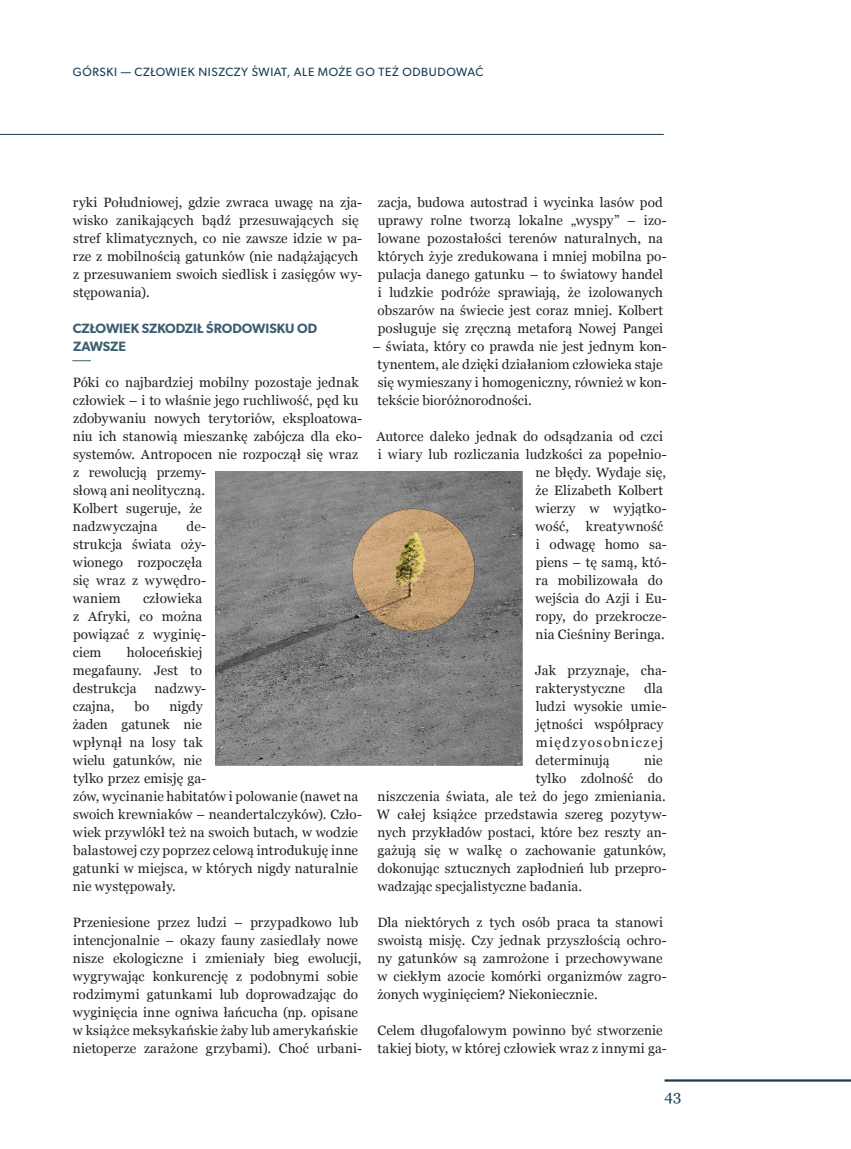
<style>
.page{position:relative;width:851px;height:1149px;background:#fff}
.page>*{position:absolute;margin:0;border:0;box-sizing:border-box;transform-origin:0 0}
.t1{font:15px "Georgia";color:#173d54}
.ART___tekst_ciągły{font:13.5px/18px "Georgia";letter-spacing:.01em;color:#231f20}
.ART___śródtytuł{font:600 13.5px/18px "Gibson";color:#3d5e71}
.żywa_pagina_P___auto{font:12px "Gibson";letter-spacing:.05em;color:#173d54}
</style>
<div class="page">
<hr style="left:664px;top:1078px;width:186px;height:3px;background:#173d54">
<hr style="left:0;top:134px;width:663px;height:1px;background:#173d54">
<svg style="left:72px;top:360px;width:19px;height:1px"></svg>
<img style="left:216px;top:472px;width:306px;height:293px">
<p class="żywa_pagina_P___auto" style="left:73px;top:65px;width:412px">GÓRSKI — CZŁOWIEK NISZCZY ŚWIAT, ALE MOŻE GO TEŻ ODBUDOWAĆ</p>
<p class="ART___tekst_ciągły" style="left:73px;top:192px;width:291px">ryki Południowej, gdzie zwraca uwagę na zja&shy;wisko zanikających bądź przesuwających się stref klimatycznych, co nie zawsze idzie w pa&shy;rze z mobilnością gatunków (nie nadążających z przesuwaniem swoich siedlisk i zasięgów wy&shy;stępowania).</p>
<p class="ART___śródtytuł" style="left:73px;top:319px;width:246px">CZŁOWIEK SZKODZIŁ ŚRODOWISKU OD<br>ZAWSZE</p>
<p class="ART___tekst_ciągły" style="left:73px;top:372px;width:291px">Póki co najbardziej mobilny pozostaje jednak człowiek – i to właśnie jego ruchliwość, pęd ku zdobywaniu nowych terytoriów, eksploatowa&shy;niu ich stanowią mieszankę zabójcza dla eko&shy;systemów. Antropocen nie rozpoczął się wraz z rewolucją przemy-<br>słową ani neolityczną.<br>Kolbert sugeruje, że<br>nadzwyczajna</p>
<p class="ART___tekst_ciągły" style="left:73px;top:516px;width:135px;text-indent:114px">de&shy;strukcja świata oży&shy;wionego rozpoczęła się wraz z wywędro&shy;waniem</p>
<p class="ART___tekst_ciągły" style="left:73px;top:588px;width:135px;text-indent:70px">człowieka z Afryki, co można powiązać z wyginię&shy;ciem</p>
<p class="ART___tekst_ciągły" style="left:73px;top:642px;width:131px;text-align:justify;text-indent:54px">holoceńskiej megafauny. Jest to destrukcja</p>
<p class="ART___tekst_ciągły" style="left:154px;top:678px;width:53px">nadzwy-</p>
<p class="ART___tekst_ciągły" style="left:73px;top:696px;width:291px;text-indent:97px">nigdy<br>żaden gatunek nie<br>wpłynął na losy tak<br>wielu gatunków, nie<br>tylko przez emisję ga-<br>zów, wycinanie habitatów i polowanie (nawet na swoich krewniaków – neandertalczyków). Czło&shy;wiek przywlókł też na swoich butach, w wodzie balastowej czy poprzez celową introdukuję inne gatunki w miejsca, w których nigdy naturalnie nie występowały.</p>
<p class="ART___tekst_ciągły" style="left:73px;top:912px;width:291px">Przeniesione przez ludzi – przypadkowo lub intencjonalnie – okazy fauny zasiedlały nowe nisze ekologiczne i zmieniały bieg ewolucji, wygrywając konkurencję z podobnymi sobie rodzimymi gatunkami lub doprowadzając do wyginięcia inne ogniwa łańcucha (np. opisane w książce meksykańskie żaby lub amerykańskie nietoperze zarażone grzybami). Choć urbani-</p>
<p class="ART___tekst_ciągły" style="left:73px;top:696px;width:43px">czajna,</p>
<p class="ART___tekst_ciągły" style="left:134px;top:696px;width:16px">bo</p>
<p class="ART___tekst_ciągły" style="left:377px;top:192px;width:291px">zacja, budowa autostrad i wycinka lasów pod uprawy rolne tworzą lokalne „wyspy” – izo&shy;lowane pozostałości terenów naturalnych, na których żyje zredukowana i mniej mobilna po&shy;pulacja danego gatunku – to światowy handel i ludzkie podróże sprawiają, że izolowanych obszarów na świecie jest coraz mniej. Kolbert posługuje się zręczną metaforą Nowej Pangei</p>
<p class="ART___tekst_ciągły" style="left:377px;top:336px;width:291px;text-indent:-5px">– świata, który co prawda nie jest jednym kon&shy;tynentem, ale dzięki działaniom człowieka staje się wymieszany i homogeniczny, również w kon&shy;tekście bioróżnorodności.</p>
<p class="ART___tekst_ciągły" style="left:376px;top:426px;width:288px">Autorce daleko jednak do odsądzania od czci</p>
<p class="ART___tekst_ciągły" style="left:377px;top:444px;width:291px">i wiary lub rozliczania ludzkości za popełnio-</p>
<p class="ART___tekst_ciągły" style="left:535px;top:462px;width:132px">ne błędy. Wydaje się,</p>
<p class="ART___tekst_ciągły" style="left:535px;top:480px;width:129px">że Elizabeth Kolbert</p>
<p class="ART___tekst_ciągły" style="left:535px;top:498px;width:133px">wierzy w wyjątko-</p>
<p class="ART___tekst_ciągły" style="left:535px;top:516px;width:129px">wość, kreatywność</p>
<p class="ART___tekst_ciągły" style="left:535px;top:534px;width:133px">i odwagę homo sa-</p>
<p class="ART___tekst_ciągły" style="left:535px;top:552px;width:133px">piens – tę samą, któ-</p>
<p class="ART___tekst_ciągły" style="left:535px;top:570px;width:129px">ra mobilizowała do</p>
<p class="ART___tekst_ciągły" style="left:535px;top:588px;width:133px">wejścia do Azji i Eu-</p>
<p class="ART___tekst_ciągły" style="left:535px;top:606px;width:133px">ropy, do przekrocze-</p>
<p class="ART___tekst_ciągły" style="left:535px;top:624px;width:131px">nia Cieśniny Beringa.</p>
<p class="ART___tekst_ciągły" style="left:535px;top:660px;width:133px">Jak przyznaje, cha&shy;rakterystyczne</p>
<p class="ART___tekst_ciągły" style="left:535px;top:678px;width:133px;text-indent:108px">dla ludzi wysokie umie&shy;jętności współpracy międzyosobniczej determinują</p>
<p class="ART___tekst_ciągły" style="left:644px;top:750px;width:20px">nie</p>
<p class="ART___tekst_ciągły" style="left:535px;top:768px;width:129px">tylko zdolność do</p>
<p class="ART___tekst_ciągły" style="left:377px;top:786px;width:290px">niszczenia świata, ale też do jego zmieniania.</p>
<p class="ART___tekst_ciągły" style="left:377px;top:804px;width:291px">W całej książce przedstawia szereg pozytyw-</p>
<p class="ART___tekst_ciągły" style="left:377px;top:822px;width:291px">nych przykładów postaci, które bez reszty an-</p>
<p class="ART___tekst_ciągły" style="left:377px;top:840px;width:290px">gażują się w walkę o zachowanie gatunków,</p>
<p class="ART___tekst_ciągły" style="left:377px;top:858px;width:291px">dokonując sztucznych zapłodnień lub przepro-</p>
<p class="ART___tekst_ciągły" style="left:377px;top:876px;width:206px">wadzając specjalistyczne badania.</p>
<p class="ART___tekst_ciągły" style="left:377px;top:912px;width:291px">Dla niektórych z tych osób praca ta stanowi swoistą misję. Czy jednak przyszłością ochro&shy;ny gatunków są zamrożone i przechowywane w ciekłym azocie komórki organizmów zagro&shy;żonych wyginięciem? Niekoniecznie.</p>
<p class="ART___tekst_ciągły" style="left:377px;top:1020px;width:291px">Celem długofalowym powinno być stworzenie takiej bioty, w której człowiek wraz z innymi ga-</p>
<p class="t1" style="left:664px;top:1084px;width:18px">43</p>
</div>
